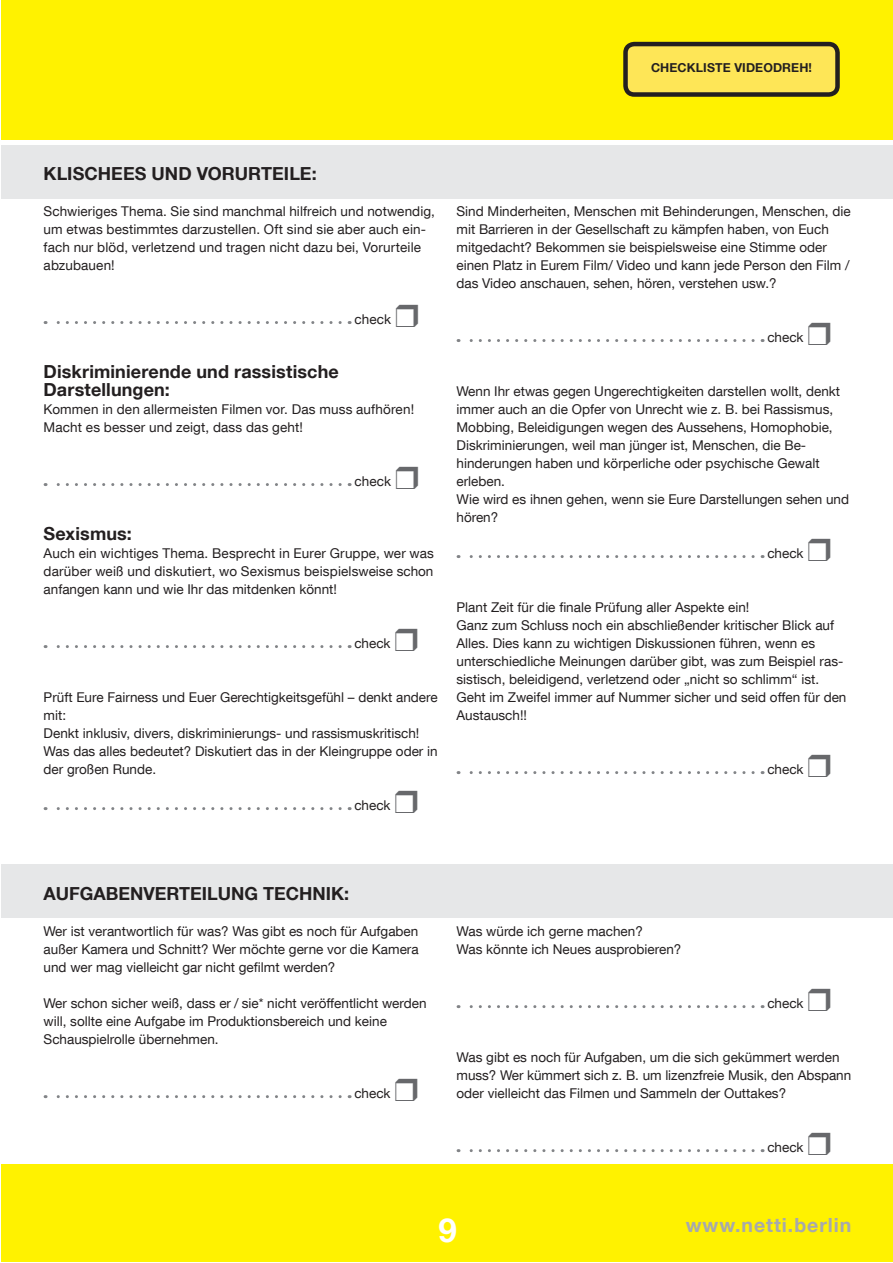
<style>
.page{position:relative;width:893px;height:1263px;background:#fff}
.page>*{position:absolute;margin:0;border:0;box-sizing:border-box;transform-origin:0 0}
.t1{font:700 33px "Helvetica Neue LT Com";color:#fff}
.t2{font:700 19.5px "Helvetica Neue LT Com";letter-spacing:.05em;color:#a7a9ac}
.t3{font:700 18px/18px "Helvetica Neue LT Com";letter-spacing:.005em;color:#231f20}
.t4{font:13.5px/18px "Helvetica Neue LT Com";color:#231f20}
.t5{font:700 12.3px "Helvetica Neue LT Com";letter-spacing:.01em;color:#231f20}
</style>
<div class="page">
<div style="left:1px;top:864px;width:892px;height:53px;background:#e6e7e8"></div>
<div style="left:1px;top:145px;width:892px;height:53px;background:#e6e7e8"></div>
<div style="left:1px;top:0;width:892px;height:139px;background:#fff200"></div>
<svg style="left:45px;top:321px;width:295px;height:3px"></svg>
<svg style="left:45px;top:483px;width:295px;height:3px"></svg>
<svg style="left:45px;top:645px;width:295px;height:3px"></svg>
<svg style="left:45px;top:807px;width:295px;height:3px"></svg>
<svg style="left:458px;top:339px;width:295px;height:3px"></svg>
<svg style="left:458px;top:555px;width:295px;height:3px"></svg>
<svg style="left:458px;top:771px;width:295px;height:3px"></svg>
<svg style="left:45px;top:1095px;width:295px;height:3px"></svg>
<svg style="left:458px;top:1005px;width:295px;height:3px"></svg>
<svg style="left:458px;top:1149px;width:295px;height:3px"></svg>
<div style="left:1px;top:1164px;width:892px;height:98px;background:#fff200"></div>
<div style="left:625px;top:44px;width:212px;height:51px;background:#fee657;border-radius:9px"></div>
<div style="left:623px;top:42px;width:217px;height:55px;border:4px solid #231f20;border-radius:9px"></div>
<p class="t5" style="left:651px;top:60px;width:162px">checkliste videodreh!</p>
<h3 class="t3" style="left:44px;top:164px;width:26px">Klisc</h3>
<h3 class="t3" style="left:98px;top:164px;width:74px">hees und</h3>
<h3 class="t3" style="left:197px;top:164px;width:121px">Vorurteile:</h3>
<p class="t4" style="left:44px;top:202px;width:393px">Schwieriges Thema. Sie sind manchmal hilfreich und notwendig, um etwas bestimmtes darzustellen. Oft sind sie aber auch ein&shy;fach nur blöd, verletzend und tragen nicht dazu bei, Vorurteile abzubauen!</p>
<p class="t4" style="left:354px;top:310px;width:38px">check</p>
<h3 class="t3" style="left:44px;top:362px;width:297px">Diskriminierende und rassistische<br>Darstellungen:</h3>
<p class="t4" style="left:44px;top:400px;width:372px">Kommen in den allermeisten Filmen vor. Das muss aufhören!<br>Macht es besser und zeigt, dass das geht!</p>
<p class="t4" style="left:354px;top:472px;width:38px">check</p>
<h3 class="t3" style="left:44px;top:524px;width:90px">Sexismus:</h3>
<p class="t4" style="left:44px;top:544px;width:392px;text-align:justify">Auch ein wichtiges Thema. Besprecht in Eurer Gruppe, wer was darüber weiß und diskutiert, wo Sexismus beispielsweise schon anfangen kann und wie Ihr das mitdenken könnt!</p>
<p class="t4" style="left:354px;top:634px;width:38px">check</p>
<p class="t4" style="left:44px;top:688px;width:396px">Prüft Eure Fairness und Euer Gerechtigkeitsgefühl – denkt andere mit:<br>Denkt inklusiv, divers, diskriminierungs- und rassismuskritisch!<br>Was das alles bedeutet? Diskutiert das in der Kleingruppe oder in der großen Runde.</p>
<p class="t4" style="left:354px;top:796px;width:38px">check</p>
<p class="t4" style="left:457px;top:202px;width:396px">Sind Minderheiten, Menschen mit Behinderungen, Menschen, die mit Barrieren in der Gesellschaft zu kämpfen haben, von Euch mitgedacht? Bekommen sie beispielsweise eine Stimme oder einen Platz in Eurem Film/ Video und kann jede Person den Film / das Video anschauen, sehen, hören, verstehen usw.?</p>
<p class="t4" style="left:767px;top:328px;width:38px">check</p>
<p class="t4" style="left:457px;top:382px;width:394px">Wenn Ihr etwas gegen Ungerechtigkeiten darstellen wollt, denkt immer auch an die Opfer von Unrecht wie z. B. bei Rassismus, Mobbing, Beleidigungen wegen des Aussehens, Homophobie, Diskriminierungen, weil man jünger ist, Menschen, die Be&shy;hinderungen haben und körperliche oder psychische Gewalt erleben.<br>Wie wird es ihnen gehen, wenn sie Eure Darstellungen sehen und hören?</p>
<p class="t4" style="left:767px;top:544px;width:38px">check</p>
<p class="t4" style="left:457px;top:598px;width:391px">Plant Zeit für die finale Prüfung aller Aspekte ein!<br>Ganz zum Schluss noch ein abschließender kritischer Blick auf Alles. Dies kann zu wichtigen Diskussionen führen, wenn es unterschiedliche Meinungen darüber gibt, was zum Beispiel ras&shy;sistisch, beleidigend, verletzend oder „nicht so schlimm“ ist.<br>Geht im Zweifel immer auf Nummer sicher und seid offen für den Austausch!!</p>
<p class="t4" style="left:767px;top:760px;width:38px">check</p>
<h3 class="t3" style="left:44px;top:884px;width:39px">Aufgab</h3>
<h3 class="t3" style="left:119px;top:884px;width:232px">enverteilung Technik:</h3>
<p class="t4" style="left:44px;top:922px;width:377px;text-align:justify">Wer ist verantwortlich für was? Was gibt es noch für Aufgaben außer Kamera und Schnitt? Wer möchte gerne vor die Kamera und wer mag vielleicht gar nicht gefilmt werden?</p>
<p class="t4" style="left:44px;top:994px;width:384px">Wer schon sicher weiß, dass er / sie* nicht veröffentlicht werden will, sollte eine Aufgabe im Produktionsbereich und keine<br>Schauspielrolle übernehmen.</p>
<p class="t4" style="left:354px;top:1084px;width:38px">check</p>
<p class="t4" style="left:457px;top:922px;width:226px">Was würde ich gerne machen?<br>Was könnte ich Neues ausprobieren?</p>
<p class="t4" style="left:767px;top:994px;width:38px">check</p>
<p class="t4" style="left:457px;top:1048px;width:396px">Was gibt es noch für Aufgaben, um die sich gekümmert werden muss? Wer kümmert sich z. B. um lizenzfreie Musik, den Abspann oder vielleicht das Filmen und Sammeln der Outtakes?</p>
<p class="t4" style="left:767px;top:1138px;width:38px">check</p>
<h1 class="t1" style="left:438px;top:1209px;width:20px">9</h1>
<h2 class="t2" style="left:686px;top:1213px;width:167px">www.netti.berlin</h2>
</div>
